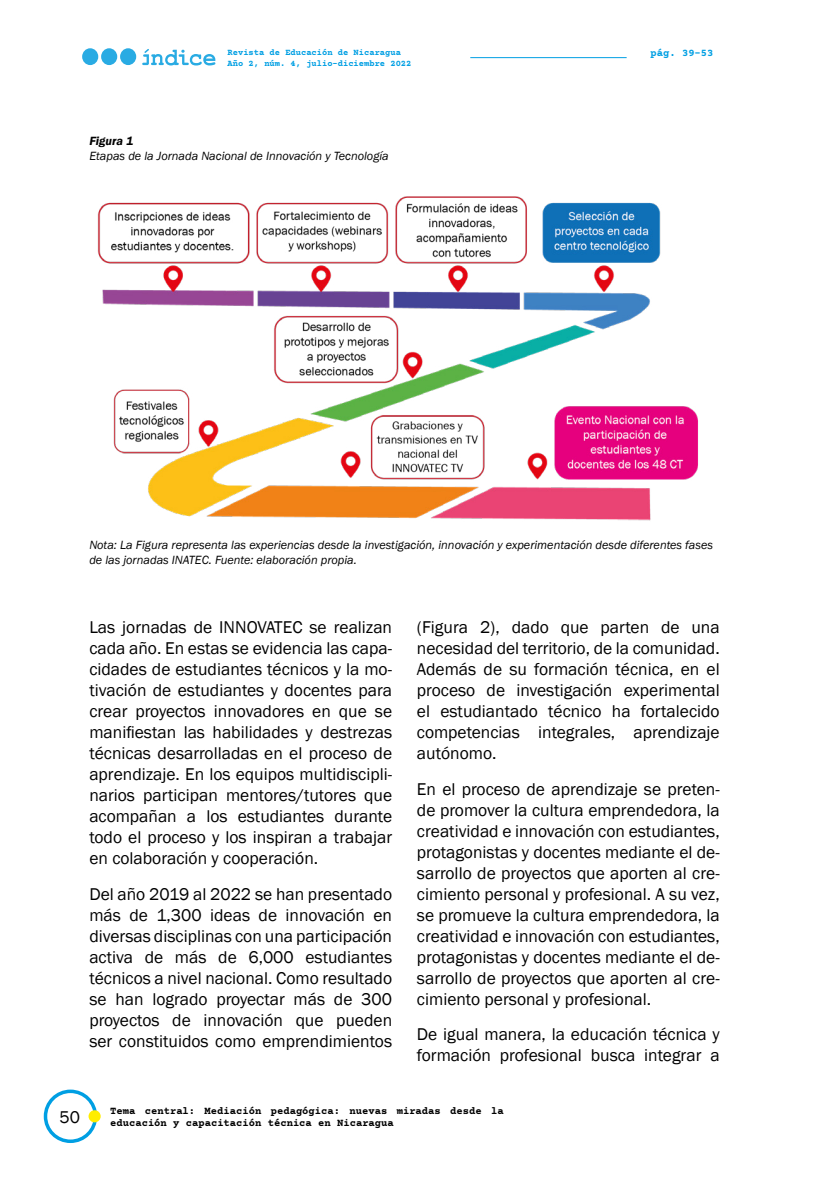
<style>
.page{position:relative;width:819px;height:1191px;background:#fff}
.page>*{position:absolute;margin:0;border:0;box-sizing:border-box;transform-origin:0 0}
.t1{font:17.5px/21px "Franklin Gothic";color:#000;text-align:justify}
.t2{font:italic 12.25px/14.7px "Franklin Gothic";color:#000}
.t3{font:italic 600 12.25px "Franklin Gothic";color:#000}
.t4{font:700 10.5px/12.6px "Courier Prime";color:#000}
.t5{font:700 10.5px "Courier Prime";color:#009fe3}
.t6{font:700 8.75px/10.5px "Courier Prime";color:#009fe3}
</style>
<div class="page">
<hr style="left:470px;top:57px;width:156px;height:1px;background:#009fe3">
<div style="left:44px;top:1089px;width:53px;height:54px;border:4px solid #009fe3;border-radius:50%"></div>
<div style="left:88px;top:1110px;width:13px;height:12px;background:#ffed00;border-radius:50%"></div>
<div style="left:82px;top:48px;width:16px;height:17px;background:#29abe3;border-radius:50%"></div>
<div style="left:101px;top:48px;width:16px;height:17px;background:#29abe3;border-radius:50%"></div>
<div style="left:120px;top:48px;width:16px;height:17px;background:#29abe3;border-radius:50%"></div>
<svg style="left:142px;top:49px;width:73px;height:16px"></svg>
<img style="left:97px;top:196px;width:601px;height:325px">
<p class="t6" style="left:227px;top:47px;width:185px">Revista de Educación de Nicaragua<br>Año 2, núm. 4, julio-diciembre 2022</p>
<p class="t3" style="left:89px;top:133px;width:45px">Figura 1</p>
<p class="t2" style="left:89px;top:148px;width:301px">Etapas de la Jornada Nacional de Innovación y Tecnología</p>
<p class="t5" style="left:650px;top:47px;width:64px">pág. 39-53</p>
<p class="t2" style="left:89px;top:538px;width:625px">Nota: La Figura representa las experiencias desde la investigación, innovación y experimentación desde diferentes fases de las jornadas INATEC. Fuente: elaboración propia.</p>
<p class="t1" style="left:89px;top:616px;width:304px">Las jornadas de INNOVATEC se realizan cada año. En estas se evidencia las capa&shy;cidades de estudiantes técnicos y la mo&shy;tivación de estudiantes y docentes para crear proyectos innovadores en que se manifiestan las habilidades y destrezas técnicas desarrolladas en el proceso de aprendizaje. En los equipos multidiscipli&shy;narios participan mentores/tutores que acompañan a los estudiantes durante todo el proceso y los inspiran a trabajar en colaboración y cooperación.</p>
<p class="t1" style="left:89px;top:883px;width:304px">Del año 2019 al 2022 se han presentado más de 1,300 ideas de innovación en diversas disciplinas con una participación activa de más de 6,000 estudiantes técnicos a nivel nacional. Como resultado se han logrado proyectar más de 300 proyectos de innovación que pueden ser constituidos como emprendimientos</p>
<p class="t1" style="left:417px;top:616px;width:304px">(Figura 2), dado que parten de una necesidad del territorio, de la comunidad.<br>Además de su formación técnica, en el proceso de investigación experimental el estudiantado técnico ha fortalecido competencias integrales, aprendizaje autónomo.</p>
<p class="t1" style="left:417px;top:778px;width:304px">En el proceso de aprendizaje se preten&shy;de promover la cultura emprendedora, la creatividad e innovación con estudiantes, protagonistas y docentes mediante el de&shy;sarrollo de proyectos que aporten al cre&shy;cimiento personal y profesional. A su vez, se promueve la cultura emprendedora, la creatividad e innovación con estudiantes, protagonistas y docentes mediante el de&shy;sarrollo de proyectos que aporten al cre&shy;cimiento personal y profesional.</p>
<p class="t1" style="left:417px;top:1024px;width:304px">De igual manera, la educación técnica y formación profesional busca integrar a</p>
<p class="t1" style="left:60px;top:1106px;width:22px">50</p>
<p class="t4" style="left:110px;top:1104px;width:395px">Tema central: Mediación pedagógica: nuevas miradas desde la educación y capacitación técnica en Nicaragua</p>
</div>
